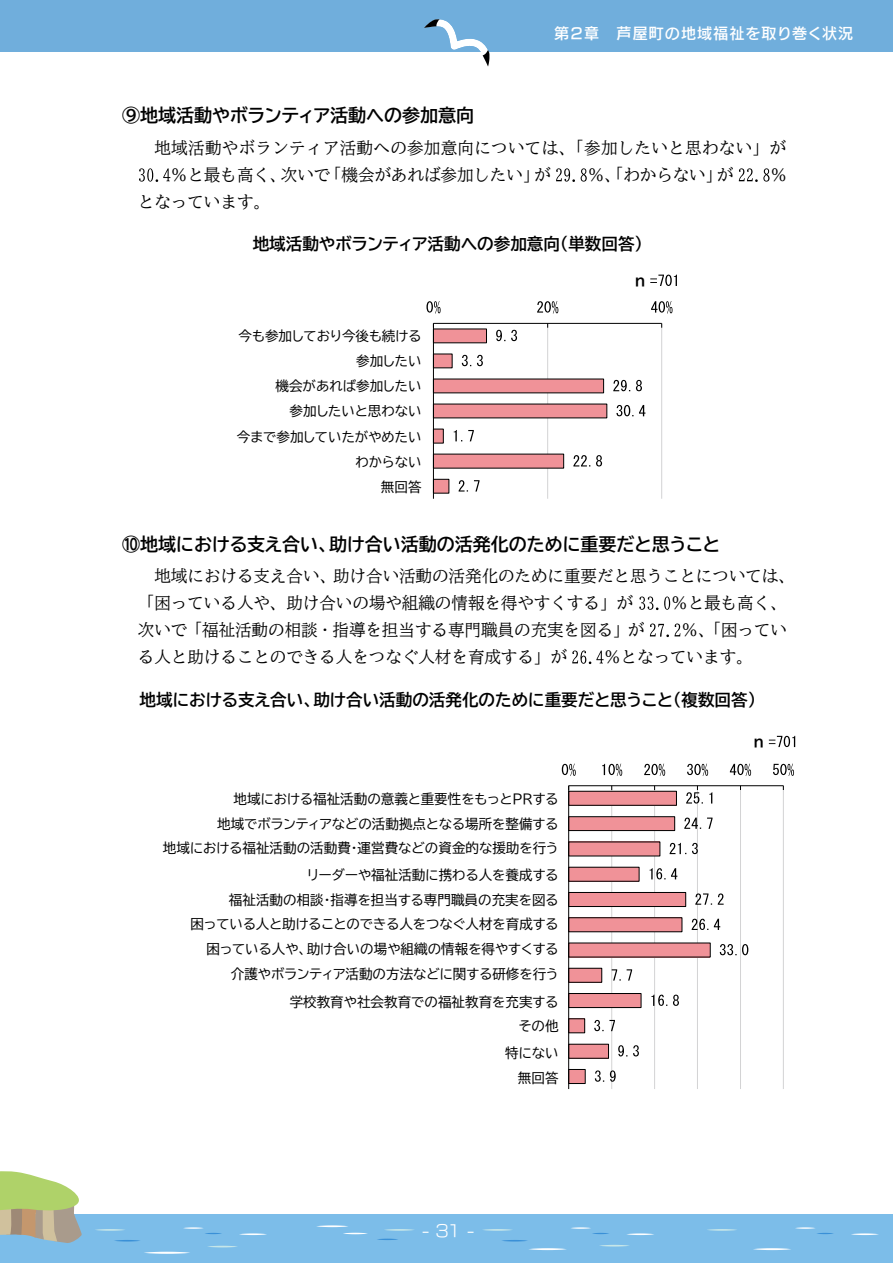
<style>
.page{position:relative;width:893px;height:1263px;background:#fff}
.page>*{position:absolute;margin:0;border:0;box-sizing:border-box;transform-origin:0 0}
.t1{font:700 18px "BIZUDP Gothic";color:#000}
.t2{font:16.5px/27px "BIZUD Mincho";color:#000}
.t3{font:700 16.5px "BIZUDP Gothic";color:#000}
.t4{font:16.5px "New Rodin Pro M";color:#fff}
.t5{font:15px "New Rodin Pro DB";letter-spacing:.075em;color:#fff}
.t6{font:700 15px "BIZUDP Gothic";color:#000}
.t7{font:700 14.7px "BIZUDP Gothic";color:#000}
.t8{font:13.5px/25px "BIZUDP Gothic";color:#000;text-align:right}
</style>
<div class="page">
<div style="left:0;top:1214px;width:893px;height:49px;background:#7cbde9"></div>
<svg style="left:95px;top:1229px;width:30px;height:2px"></svg>
<svg style="left:208px;top:1246px;width:29px;height:1px"></svg>
<svg style="left:144px;top:1252px;width:46px;height:2px"></svg>
<svg style="left:239px;top:1233px;width:28px;height:2px"></svg>
<svg style="left:114px;top:1240px;width:26px;height:1px"></svg>
<svg style="left:183px;top:1227px;width:39px;height:7px"></svg>
<svg style="left:483px;top:1229px;width:29px;height:2px"></svg>
<svg style="left:599px;top:1245px;width:30px;height:1px"></svg>
<svg style="left:529px;top:1248px;width:38px;height:2px"></svg>
<svg style="left:627px;top:1233px;width:27px;height:2px"></svg>
<svg style="left:502px;top:1240px;width:26px;height:1px"></svg>
<svg style="left:571px;top:1227px;width:38px;height:7px"></svg>
<svg style="left:707px;top:1229px;width:30px;height:2px"></svg>
<svg style="left:753px;top:1248px;width:38px;height:2px"></svg>
<svg style="left:851px;top:1233px;width:28px;height:2px"></svg>
<svg style="left:795px;top:1227px;width:39px;height:7px"></svg>
<svg style="left:316px;top:1225px;width:32px;height:2px"></svg>
<svg style="left:343px;top:1233px;width:25px;height:1px"></svg>
<svg style="left:384px;top:1229px;width:30px;height:2px"></svg>
<svg style="left:377px;top:1239px;width:21px;height:1px"></svg>
<svg style="left:0;top:1171px;width:82px;height:72px"></svg>
<div style="left:0;top:0;width:893px;height:52px;background:#70aedc"></div>
<svg style="left:424px;top:19px;width:66px;height:48px"></svg>
<svg style="left:139px;top:168px;width:31px;height:14px"></svg>
<svg style="left:556px;top:168px;width:31px;height:14px"></svg>
<svg style="left:739px;top:168px;width:30px;height:14px"></svg>
<svg style="left:639px;top:596px;width:31px;height:14px"></svg>
<svg style="left:650px;top:623px;width:30px;height:14px"></svg>
<svg style="left:572px;top:650px;width:32px;height:14px"></svg>
<hr style="left:547px;top:323px;width:1px;height:176px;background:#d3d3d4">
<hr style="left:661px;top:323px;width:1px;height:176px;background:#d3d3d4">
<hr style="left:433px;top:323px;width:229px;height:1px;background:#000">
<hr style="left:433px;top:323px;width:1px;height:176px;background:#000">
<svg style="left:613px;top:380px;width:29px;height:11px"></svg>
<svg style="left:616px;top:405px;width:29px;height:11px"></svg>
<svg style="left:433px;top:323px;width:174px;height:171px"></svg>
<svg style="left:426px;top:301px;width:15px;height:13px"></svg>
<svg style="left:537px;top:301px;width:21px;height:13px"></svg>
<svg style="left:651px;top:301px;width:21px;height:13px"></svg>
<svg style="left:650px;top:275px;width:27px;height:11px"></svg>
<hr style="left:611px;top:786px;width:1px;height:303px;background:#d3d3d4">
<hr style="left:654px;top:786px;width:1px;height:303px;background:#d3d3d4">
<hr style="left:697px;top:786px;width:1px;height:303px;background:#d3d3d4">
<hr style="left:740px;top:786px;width:1px;height:303px;background:#d3d3d4">
<hr style="left:783px;top:786px;width:1px;height:303px;background:#d3d3d4">
<div style="left:569px;top:791px;width:107px;height:14px;background:#f09298"></div>
<div style="left:569px;top:791px;width:108px;height:14px;border:1px solid #000"></div>
<div style="left:569px;top:817px;width:106px;height:13px;background:#f09298"></div>
<div style="left:569px;top:816px;width:106px;height:15px;border:1px solid #000"></div>
<div style="left:569px;top:842px;width:91px;height:14px;background:#f09298"></div>
<div style="left:569px;top:867px;width:70px;height:14px;background:#f09298"></div>
<div style="left:569px;top:892px;width:117px;height:14px;background:#f09298"></div>
<div style="left:569px;top:892px;width:117px;height:15px;border:1px solid #000"></div>
<div style="left:569px;top:918px;width:113px;height:14px;background:#f09298"></div>
<div style="left:569px;top:917px;width:113px;height:15px;border:1px solid #000"></div>
<div style="left:569px;top:943px;width:141px;height:14px;background:#f09298"></div>
<div style="left:569px;top:968px;width:33px;height:14px;background:#f09298"></div>
<div style="left:569px;top:968px;width:33px;height:14px;border:1px solid #000"></div>
<div style="left:569px;top:993px;width:72px;height:14px;background:#f09298"></div>
<div style="left:569px;top:993px;width:72px;height:15px;border:1px solid #000"></div>
<div style="left:569px;top:1019px;width:16px;height:14px;background:#f09298"></div>
<div style="left:569px;top:1044px;width:39px;height:14px;background:#f09298"></div>
<div style="left:569px;top:1069px;width:16px;height:14px;background:#f09298"></div>
<div style="left:569px;top:1069px;width:16px;height:15px;border:1px solid #000"></div>
<hr style="left:569px;top:785px;width:214px;height:1px;background:#000">
<hr style="left:568px;top:786px;width:1px;height:303px;background:#000">
<svg style="left:686px;top:786px;width:26px;height:17px"></svg>
<svg style="left:684px;top:817px;width:28px;height:12px"></svg>
<svg style="left:670px;top:843px;width:28px;height:11px"></svg>
<svg style="left:650px;top:868px;width:27px;height:11px"></svg>
<svg style="left:695px;top:893px;width:29px;height:12px"></svg>
<svg style="left:692px;top:919px;width:28px;height:11px"></svg>
<svg style="left:720px;top:944px;width:28px;height:11px"></svg>
<svg style="left:612px;top:969px;width:20px;height:11px"></svg>
<svg style="left:651px;top:995px;width:28px;height:11px"></svg>
<svg style="left:594px;top:1020px;width:21px;height:11px"></svg>
<svg style="left:618px;top:1045px;width:21px;height:11px"></svg>
<svg style="left:595px;top:1070px;width:21px;height:12px"></svg>
<svg style="left:562px;top:764px;width:14px;height:12px"></svg>
<svg style="left:602px;top:764px;width:20px;height:12px"></svg>
<svg style="left:644px;top:764px;width:21px;height:12px"></svg>
<svg style="left:687px;top:764px;width:21px;height:12px"></svg>
<svg style="left:730px;top:764px;width:21px;height:12px"></svg>
<svg style="left:773px;top:764px;width:21px;height:12px"></svg>
<svg style="left:769px;top:736px;width:26px;height:11px"></svg>
<p class="t5" style="left:554px;top:21px;width:301px">第２章　芦屋町の地域福祉を取り巻く状況</p>
<h1 class="t1" style="left:122px;top:107px;width:354px">⑨地域活動やボランティア活動への参加意向</h1>
<p class="t2" style="left:171px;top:135px;width:616px;text-indent:-17px">地域活動やボランティア活動への参加意向については、「参加したいと思わない」が％と最も高く、次いで「機会があれば参加したい」が</p>
<p class="t2" style="left:588px;top:162px;width:147px">％、「わからない」が</p>
<p class="t2" style="left:770px;top:162px;width:18px">％</p>
<p class="t2" style="left:138px;top:189px;width:134px">となっています。</p>
<p class="t3" style="left:253px;top:236px;width:392px">地域活動やボランティア活動への参加意向（単数回答）</p>
<p class="t6" style="left:635px;top:273px;width:12px">ｎ</p>
<p class="t8" style="left:237px;top:324px;width:186px">今も参加しており今後も続ける参加したい<br>機会があれば参加したい<br>参加したいと思わない<br>今まで参加していたがやめたいわからない<br>無回答</p>
<h1 class="t1" style="left:122px;top:535px;width:599px">⑩地域における支え合い、助け合い活動の活発化のために重要だと思うこと</h1>
<p class="t2" style="left:138px;top:563px;width:659px;text-indent:17px">地域における支え合い、助け合い活動の活発化のために重要だと思うことについては、「困っている人や、助け合いの場や組織の情報を得やすくする」が</p>
<p class="t2" style="left:671px;top:590px;width:117px">％と最も高く、</p>
<p class="t2" style="left:138px;top:617px;width:508px">次いで「福祉活動の相談・指導を担当する専門職員の充実を図る」が</p>
<p class="t2" style="left:681px;top:617px;width:107px">％、「困ってい</p>
<p class="t2" style="left:138px;top:644px;width:431px">る人と助けることのできる人をつなぐ人材を育成する」が</p>
<p class="t2" style="left:604px;top:644px;width:150px">％となっています。</p>
<p class="t3" style="left:140px;top:692px;width:618px">地域における支え合い、助け合い活動の活発化のために重要だと思うこと（複数回答）</p>
<p class="t8" style="left:163px;top:786px;width:397px">地域における福祉活動の意義と重要性をもっとＰＲする<br>地域でボランティアなどの活動拠点となる場所を整備する<br>地域における福祉活動の活動費・運営費などの資金的な援助を行う</p>
<p class="t8" style="left:191px;top:862px;width:369px">リーダーや福祉活動に携わる人を養成する<br>福祉活動の相談・指導を担当する専門職員の充実を図る<br>困っている人と助けることのできる人をつなぐ人材を育成する困っている人や、助け合いの場や組織の情報を得やすくする介護やボランティア活動の方法などに関する研修を行う</p>
<p class="t8" style="left:290px;top:990px;width:270px;line-height:24.3px">学校教育や社会教育での福祉教育を充実するその他</p>
<p class="t8" style="left:505px;top:1040px;width:55px">特にない無回答</p>
<p class="t4" style="left:422px;top:1216px;width:54px">- 31 -</p>
<p class="t7" style="left:753px;top:734px;width:12px">ｎ</p>
</div>
